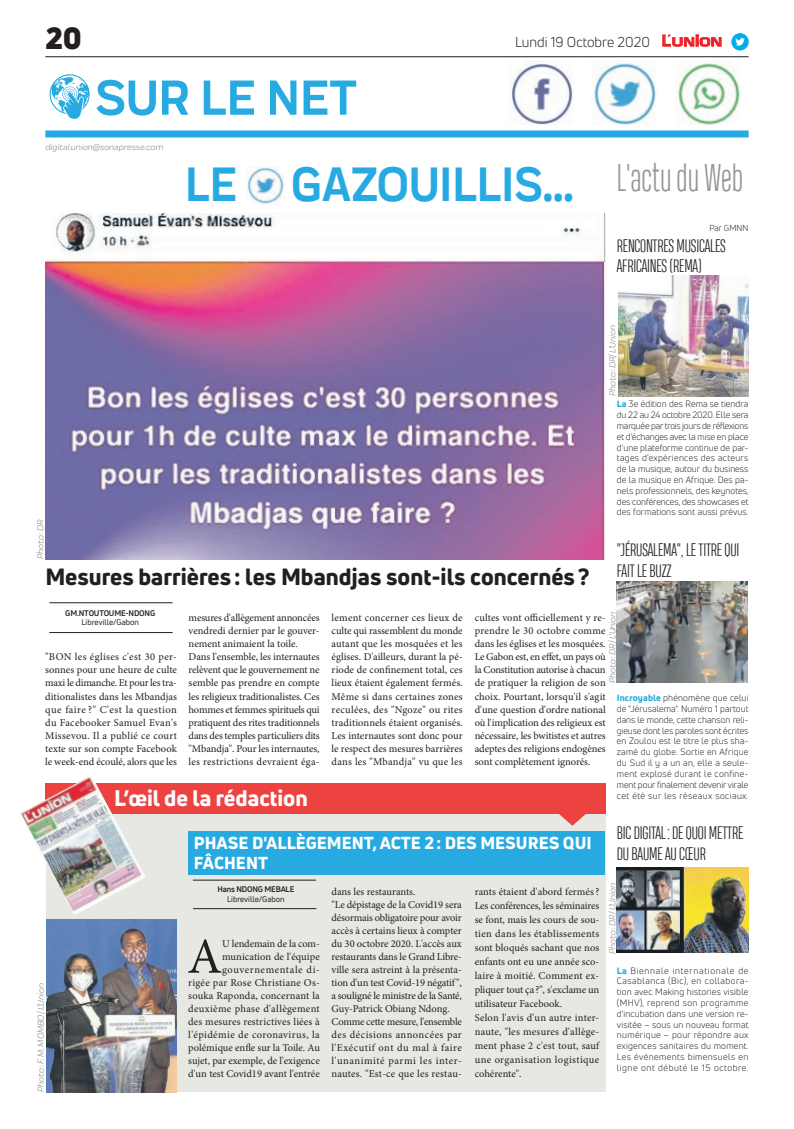
<style>
.page{position:relative;width:794px;height:1129px;background:#fff}
.page>*{position:absolute;margin:0;border:0;box-sizing:border-box;transform-origin:0 0}
.t1{font:700 51px "Praktika";color:#26aae1}
.t2{font:50.5px "Minion Pro";color:#231f20}
.t3{font:700 50px "Praktika";color:#26aae1;scale:.95 1}
.t4{font:300 36px "Heading Compressed Pro";color:#939598;scale:.87 1}
.t5{font:900 30px "Uni Neue";color:#231f20}
.t6{font:800 23px "Uni Neue";color:#231f20}
.t7{font:800 22px "Uni Neue";color:#fff}
.t8{font:300 17px/20.4px "Heading Compressed Pro";letter-spacing:-.01em;color:#231f20}
.t9{font:800 17px/20.4px "Uni Neue";color:#fff}
.t10{font:14px "Uni Neue";color:#231f20}
.t11{font:10.5px/13px "Minion Pro";color:#231f20;text-align:justify}
.t12{font:9px/10.8px "Uni Neue";letter-spacing:.015em;color:#231f20;text-align:justify}
.t13{font:italic 9px "Praktika";color:#818386}
.t14{font:8.5px "Uni Neue";color:#231f20}
.t15{font:700 8px "Uni Neue";letter-spacing:-.02em;color:#231f20}
.t16{font:8px "Uni Neue";color:#231f20}
.s1{font-family:"Eurostile";font-weight:600;font-size:14.9px;color:#ee1d23}
.s2{font-family:"Eurostile";font-weight:600;font-size:11.4px;color:#ee1d23}
.s3{font-weight:800;color:#26aae1}
</style>
<div class="page">
<hr style="left:45px;top:56px;width:703px;height:1px;background:#231f20">
<div style="left:45px;top:130px;width:703px;height:7px;background:#26aae1"></div>
<svg style="left:662px;top:34px;width:60px;height:13px"></svg>
<div style="left:731px;top:33px;width:17px;height:18px;background:#00aeef;border-radius:50%"></div>
<svg style="left:735px;top:38px;width:10px;height:8px"></svg>
<img style="left:508px;top:62px;width:65px;height:63px">
<img style="left:593px;top:62px;width:64px;height:64px">
<img style="left:675px;top:62px;width:66px;height:64px">
<svg style="left:50px;top:74px;width:40px;height:45px"></svg>
<img style="left:246px;top:167px;width:38px;height:37px">
<div style="left:46px;top:783px;width:559px;height:308px;background:#e7e8e2"></div>
<div style="left:45px;top:783px;width:560px;height:30px;background:#ec4240"></div>
<img style="left:20px;top:777px;width:126px;height:138px">
<svg style="left:558px;top:813px;width:28px;height:12px"></svg>
<img style="left:618px;top:275px;width:130px;height:121px">
<img style="left:617px;top:867px;width:131px;height:85px">
<img style="left:617px;top:581px;width:130px;height:101px">
<hr style="left:49px;top:632px;width:124px;height:1px;background:#231f20">
<hr style="left:49px;top:602px;width:124px;height:1px;background:#231f20">
<div style="left:188px;top:830px;width:417px;height:44px;background:#26aae1"></div>
<hr style="left:193px;top:907px;width:123px;height:1px;background:#231f20">
<hr style="left:193px;top:879px;width:123px;height:1px;background:#231f20">
<img style="left:47px;top:919px;width:130px;height:172px">
<img style="left:46px;top:213px;width:559px;height:346px">
<h3 class="t5" style="left:45px;top:17px;width:38px">20</h3>
<h1 class="t1" style="left:95px;top:57px;width:263px">SUR LE NET</h1>
<p class="t13" style="left:45px;top:140px;width:120px">digital.union@sonapresse.com</p>
<h3 class="t10" style="left:515px;top:33px;width:208px">Lundi 19 Octobre 2020 <span class="s1">L</span><span class="s2">UNION</span></h3>
<h3 class="t3" style="left:185px;top:145px;width:410px">LE GAZOUILLIS...</h3>
<h3 class="t4" style="left:617px;top:158px;width:147px">L'actu du Web</h3>
<p class="t14" style="left:709px;top:223px;width:41px">Par GMNN</p>
<h3 class="t8" style="left:617px;top:237px;width:110px">RENCONTRES MUSICALES<br>AFRICAINES (REMA)</h3>
<p class="t13" style="left:34px;top:559px;width:41px;rotate:-90deg">Photo : DR</p>
<h3 class="t6" style="left:45px;top:561px;width:546px">Mesures barrières : les Mbandjas sont-ils concernés?</h3>
<p class="t13" style="left:606px;top:396px;width:73px;rotate:-90deg">Photo : DR/ L’Union</p>
<p class="t12" style="left:617px;top:398px;width:133px"><span class="s3">La</span> 3e édition des Rema se tiendra du 22 au 24 octobre 2020. Elle sera marquée par trois jours de réflexions et d'échanges avec la mise en place d'une plateforme continue de par&shy;tages d'expériences des acteurs de la musique, autour du business de la musique en Afrique. Des pa&shy;nels professionnels, des keynotes, des conférences, des showcases et des formations sont aussi prévus.</p>
<h3 class="t8" style="left:617px;top:541px;width:124px">"JÉRUSALEMA", LE TITRE QUI<br>FAIT LE BUZZ</h3>
<p class="t15" style="left:65px;top:607px;width:91px">GM.NTOUTOUME-NDONG</p>
<p class="t16" style="left:82px;top:616px;width:59px">Libreville/Gabon</p>
<p class="t13" style="left:606px;top:682px;width:73px;rotate:-90deg">Photo : DR/ L’Union</p>
<p class="t11" style="left:189px;top:611px;width:133px;text-align:left">mesures d'allègement annoncées vendredi dernier par le gouver&shy;nement animaient la toile.<br>Dans l'ensemble, les internautes relèvent que le gouvernement ne semble pas prendre en compte les religieux traditionalistes. Ces hommes et femmes spirituels qui pratiquent des rites traditionnels dans des temples particuliers dits "Mbandja". Pour les internautes, les restrictions devraient éga-</p>
<p class="t11" style="left:332px;top:611px;width:133px">lement concerner ces lieux de culte qui rassemblent du monde autant que les mosquées et les églises. D'ailleurs, durant la pé&shy;riode de confinement total, ces lieux étaient également fermés.<br>Même si dans certaines zones reculées, des "Ngoze" ou rites traditionnels étaient organisés.<br>Les internautes sont donc pour le respect des mesures barrières dans les "Mbandja" vu que les</p>
<p class="t11" style="left:475px;top:611px;width:133px">cultes vont officiellement y re&shy;prendre le 30 octobre comme dans les églises et les mosquées.<br>Le Gabon est, en effet, un pays où la Constitution autorise à chacun de pratiquer la religion de son choix. Pourtant, lorsqu'il s'agit d'une question d'ordre national où l'implication des religieux est nécessaire, les bwitistes et autres adeptes des religions endogènes sont complètement ignorés.</p>
<p class="t11" style="left:45px;top:650px;width:133px">"BON les églises c'est 30 per&shy;sonnes pour une heure de culte maxi le dimanche. Et pour les tra&shy;ditionalistes dans les Mbandjas que faire ?" C'est la question du Facebooker Samuel Evan's Missevou. Il a publié ce court texte sur son compte Facebook le week-end écoulé, alors que les</p>
<p class="t12" style="left:617px;top:692px;width:133px"><span class="s3">Incroyable</span> phénomène que celui de "Jérusalema". Numéro 1 partout dans le monde, cette chanson reli&shy;gieuse dont les paroles sont écrites en Zoulou est le titre le plus sha&shy;zamé du globe. Sortie en Afrique du Sud il y a un an, elle a seule&shy;ment explosé durant le confine&shy;ment pour finalement devenir virale cet été sur les réseaux sociaux.</p>
<h3 class="t8" style="left:617px;top:824px;width:128px">BIC DIGITAL: DE QUOI METTRE<br>DU BAUME AU CŒUR</h3>
<h3 class="t7" style="left:114px;top:782px;width:195px">L’œil de la rédaction</h3>
<h3 class="t9" style="left:194px;top:832px;width:399px">PHASE D'ALLÈGEMENT, ACTE 2: DES MESURES QUI<br>FÂCHENT</h3>
<p class="t15" style="left:217px;top:883px;width:78px">Hans NDONG MEBALE</p>
<p class="t16" style="left:227px;top:894px;width:59px">Libreville/Gabon</p>
<p class="t13" style="left:606px;top:953px;width:73px;rotate:-90deg">Photo : DR/ L’Union</p>
<p class="t11" style="left:331px;top:884px;width:132px;text-align:left">dans les restaurants.<br>"Le dépistage de la Covid19 sera désormais obligatoire pour avoir accès à certains lieux à compter du 30 octobre 2020. L'accès aux restaurants dans le Grand Libre&shy;ville sera astreint à la présenta&shy;tion d'un test Covid-19 négatif", a souligné le ministre de la Santé,<br>Guy-Patrick Obiang Ndong.<br>Comme cette mesure, l'ensemble des décisions annoncées par l'Exécutif ont du mal à faire l'unanimité parmi les inter&shy;nautes. "Est-ce que les restau-</p>
<p class="t11" style="left:475px;top:884px;width:126px;line-height:14px;text-align:left">rants étaient d'abord fermés?<br>Les conférences, les séminaires se font, mais les cours de sou&shy;tien dans les établissements sont bloqués sachant que nos enfants ont eu une année sco&shy;laire à moitié. Comment ex&shy;pliquer tout ça ?", s'exclame un utilisateur Facebook.<br>Selon l'avis d'un autre inter&shy;naute, "les mesures d'allège&shy;ment phase 2 c'est tout, sauf une organisation logistique cohérente".</p>
<h2 class="t2" style="left:187px;top:922px;width:36px">A</h2>
<p class="t11" style="left:188px;top:936px;width:133px;text-align:right">U lendemain de la com&shy;munication de l'équipe gouvernementale di-<br>rigée par Rose Christiane Os&shy;souka Raponda, concernant la deuxième phase d'allègement des mesures restrictives liées à l'épidémie de coronavirus, la polémique enfle sur la Toile. Au sujet, par exemple, de l'exigence d'un test Covid19 avant l'entrée</p>
<p class="t12" style="left:617px;top:964px;width:133px"><span class="s3">La</span> Biennale internationale de Casablanca (Bic), en collabora&shy;tion avec Making histories visible (MHV), reprend son programme d'incubation dans une version re&shy;visitée – sous un nouveau format numérique – pour répondre aux exigences sanitaires du moment.<br>Les événements bimensuels en ligne ont débuté le 15 octobre.</p>
<p class="t13" style="left:34px;top:1091px;width:111px;rotate:-90deg">Photo : F. M. MOMBO/ L’Union</p>
</div>
